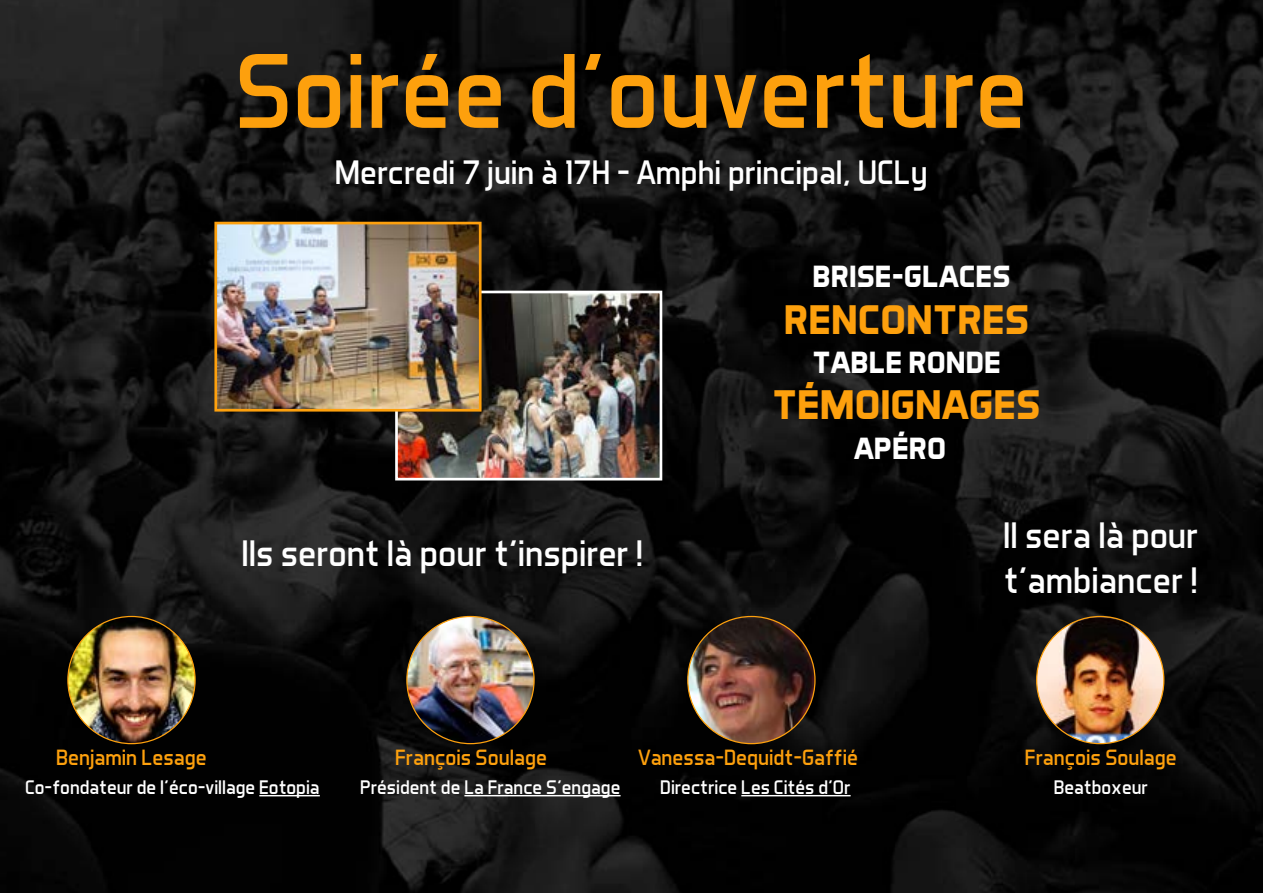
<style>
.page{position:relative;width:1263px;height:893px;background:#fff}
.page>*{position:absolute;margin:0;border:0;box-sizing:border-box;transform-origin:0 0}
.t1{font:108px "Aero Matics";color:#fda00d}
.t2{font:700 42.15px "Aero Matics";color:#fda00d}
.t3{font:37.5px/45px "Aero Matics";color:#fff}
.t4{font:34.5px "Aero Matics";color:#fff}
.t5{font:700 31.2px "Aero Matics";color:#fff}
.t6{font:22.5px "Aero Matics";color:#fda00d}
.t7{font:19.95px "Aero Matics";color:#fff}
</style>
<div class="page">
<img style="left:0;top:0;width:1263px;height:893px">
<img style="left:68px;top:616px;width:127px;height:128px;border-radius:64px">
<hr style="left:259px;top:795px;width:61px;height:1px;background:#fff">
<img style="left:688px;top:616px;width:127px;height:128px;border-radius:64px">
<hr style="left:741px;top:795px;width:110px;height:1px;background:#fff">
<img style="left:407px;top:616px;width:127px;height:128px;border-radius:64px">
<hr style="left:464px;top:795px;width:156px;height:1px;background:#fff">
<img style="left:1037px;top:616px;width:127px;height:128px;border-radius:64px">
<img style="left:399px;top:295px;width:259px;height:181px">
<div style="left:395px;top:291px;width:267px;height:189px;border:3px solid #fff"></div>
<img style="left:218px;top:226px;width:259px;height:182px">
<div style="left:214px;top:222px;width:267px;height:190px;border:3px solid #fda00d"></div>
<h1 class="t1" style="left:235px;top:27px;width:795px">Soirée d’ouverture</h1>
<h3 class="t4" style="left:335px;top:152px;width:594px">Mercredi 7 juin à 17H - Amphi principal, UCLy</h3>
<h3 class="t5" style="left:812px;top:258px;width:200px">BRISE-GLACES</h3>
<h2 class="t2" style="left:784px;top:294px;width:247px">RENCONTRES</h2>
<h3 class="t3" style="left:241px;top:530px;width:403px">Ils seront là pour t’inspirer !</h3>
<h3 class="t5" style="left:812px;top:344px;width:190px">TABLE RONDE</h3>
<h2 class="t2" style="left:772px;top:380px;width:270px">TÉMOIGNAGES</h2>
<h3 class="t5" style="left:854px;top:429px;width:94px">APÉRO</h3>
<h3 class="t3" style="left:1003px;top:512px;width:196px">Il sera là pour t’ambiancer !</h3>
<p class="t6" style="left:56px;top:744px;width:152px">Benjamin Lesage</p>
<p class="t7" style="left:25px;top:775px;width:296px">Co-fondateur de l’éco-village Eotopia</p>
<p class="t6" style="left:395px;top:744px;width:153px">François Soulage</p>
<p class="t7" style="left:360px;top:775px;width:262px">Président de La France S’engage</p>
<p class="t6" style="left:639px;top:744px;width:221px">Vanessa-Dequidt-Gaffié</p>
<p class="t7" style="left:660px;top:775px;width:192px">Directrice Les Cités d’Or</p>
<p class="t6" style="left:1025px;top:744px;width:153px">François Soulage</p>
<p class="t7" style="left:1054px;top:775px;width:96px">Beatboxeur</p>
</div>
